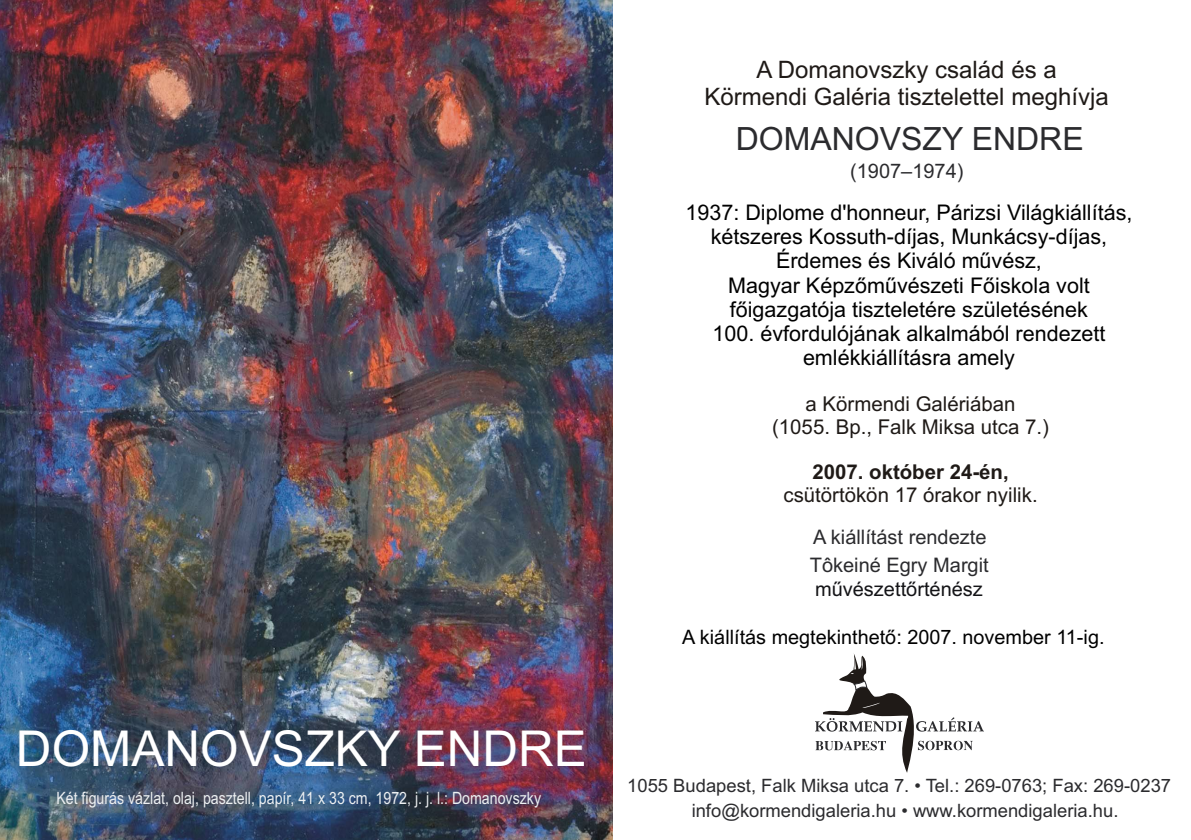
<style>
.page{position:relative;width:1191px;height:840px;background:#fff}
.page>*{position:absolute;margin:0;border:0;box-sizing:border-box;transform-origin:0 0}
.t1{font:49.4px "Arial";color:#fff}
.t2{font:32px "Arial";color:#2b2b2e}
.t3{font:24px/26.8px "Arial";color:#1f1a17;text-align:center}
.t4{font:21.6px/24px "Arial";color:#000;text-align:center}
.t5{font:20.4px/22.8px "Arial";color:#1f1a17;text-align:center}
.t6{font:700 20.4px "Arial";color:#1f1a17}
.t7{font:20px "Arial";color:#2b2b2e}
.t8{font:20px "Arial";color:#141417}
.t9{font:19.8px "Arial";color:#000}
.t10{font:18.4px/25.8px "Arial";color:#2b2b2e}
.t11{font:17px "Arial";color:#edf0f2;scale:.84 1}
</style>
<div class="page">
<img style="left:0;top:0;width:612px;height:839px">
<svg style="left:815px;top:653px;width:169px;height:120px"></svg>
<h1 class="t1" style="left:16px;top:729px;width:572px">DOMANOVSZKY ENDRE</h1>
<p class="t11" style="left:56px;top:791px;width:578px">Két figurás vázlat, olaj, pasztell, papír, 41 x 33 cm, 1972, j. j. l.: Domanovszky</p>
<p class="t3" style="left:704px;top:58px;width:406px">A Domanovszky család és a<br>Körmendi Galéria tisztelettel meghívja</p>
<h2 class="t2" style="left:735px;top:126px;width:349px">DOMANOVSZY ENDRE</h2>
<p class="t7" style="left:850px;top:163px;width:115px">(1907–1974)</p>
<p class="t4" style="left:685px;top:202px;width:448px">1937: Diplome d'honneur, Párizsi Világkiállítás, kétszeres Kossuth-díjas, Munkácsy-díjas, Érdemes és Kiváló mûvész,<br>Magyar Képzõmûvészeti Fõiskola volt fõigazgatója tiszteletére születésének<br>100. évfordulójának alkalmából rendezett emlékkiállításra amely</p>
<p class="t5" style="left:772px;top:394px;width:278px">a Körmendi Galériában<br>(1055. Bp., Falk Miksa utca 7.)</p>
<p class="t6" style="left:812px;top:464px;width:198px">2007. október 24-én,</p>
<p class="t5" style="left:783px;top:485px;width:256px">csütörtökön 17 órakor nyilik.</p>
<p class="t7" style="left:813px;top:528px;width:175px">A kiállítást rendezte</p>
<p class="t8" style="left:815px;top:581px;width:169px">mûvészettõrténész</p>
<p class="t7" style="left:809px;top:556px;width:180px">Tôkeiné Egry Margit</p>
<p class="t9" style="left:682px;top:629px;width:424px">A kiállítás megtekinthetõ: 2007. november 11-ig.</p>
<p class="t10" style="left:691px;top:773px;width:481px;text-indent:-64px">1055 Budapest, Falk Miksa utca 7. • Tel.: 269-0763; Fax: 269-0237 info@kormendigaleria.hu • www.kormendigaleria.hu.</p>
</div>
